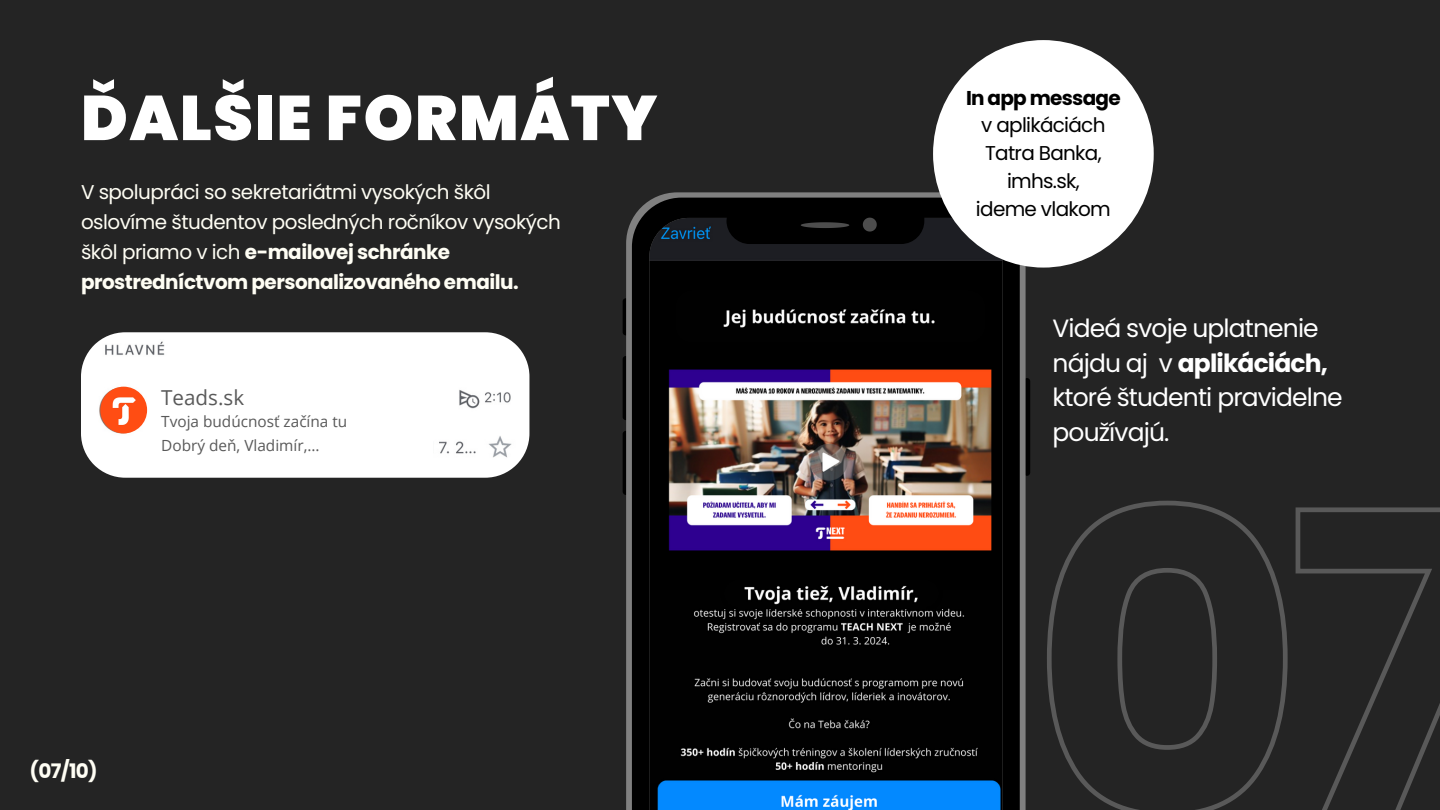
<style>
.page{position:relative;width:1440px;height:810px;background:#242424}
.page>*{position:absolute;margin:0;border:0;box-sizing:border-box;transform-origin:0 0}
.t1{font:900 63px "Poppins";letter-spacing:.025em;color:#fff}
.t2{font:25px/34.5px "Poppins";letter-spacing:-.035em;color:#fff}
.t3{font:20.6px "Open Sans";color:#595959}
.t4{font:20px/30px "Poppins";letter-spacing:-.025em;color:#fffef4}
.t5{font:20px/27.8px "Poppins";letter-spacing:-.035em;color:#000;text-align:center}
.t6{font:700 20px "Poppins";letter-spacing:-.035em;color:#000}
.t7{font:700 20px "Poppins";color:#fffef4}
.t8{font:15.4px/23.5px "Open Sans";color:#595959}
.s1{font-weight:700}
</style>
<div class="page">
<svg style="left:1047px;top:500px;width:393px;height:310px"></svg>
<div style="left:623px;top:298px;width:6px;height:37px;background:#000;border-radius:3px"></div>
<div style="left:623px;top:356px;width:6px;height:64px;background:#000;border-radius:3px"></div>
<div style="left:623px;top:431px;width:6px;height:64px;background:#000;border-radius:3px"></div>
<div style="left:1024px;top:378px;width:6px;height:98px;background:#000;border-radius:3px"></div>
<svg style="left:626px;top:192px;width:400px;height:618px;background:#777"></svg>
<svg style="left:632px;top:198px;width:388px;height:612px;background:#2d2a2f"></svg>
<svg style="left:863px;top:218px;width:14px;height:14px"></svg>
<svg style="left:801px;top:222px;width:48px;height:6px"></svg>
<div style="left:933px;top:40px;width:221px;height:228px;background:#fff;border-radius:50%"></div>
<img style="left:81px;top:332px;width:448px;height:145px">
<img style="left:100px;top:387px;width:47px;height:46px;border-radius:50%">
<div style="left:151px;top:376px;width:282px;height:91px;background:#fff"></div>
<h1 class="t1" style="left:81px;top:74px;width:578px">ĎALŠIE FORMÁTY</h1>
<p class="t4" style="left:81px;top:177px;width:482px">V spolupráci so sekretariátmi vysokých škôl oslovíme študentov posledných ročníkov vysokých škôl priamo v ich <span class="s1">e-mailovej schránke prostredníctvom personalizovaného emailu.</span></p>
<p class="t3" style="left:161px;top:383px;width:84px">Teads.sk</p>
<p class="t8" style="left:161px;top:410px;width:188px">Tvoja budúcnosť začína tu<br>Dobrý deň, Vladimír,...</p>
<p class="t7" style="left:30px;top:757px;width:70px">(07/10)</p>
<p class="t6" style="left:966px;top:84px;width:156px">In app message</p>
<p class="t5" style="left:976px;top:111px;width:136px">v aplikáciách<br>Tatra Banka, imhs.sk, ideme vlakom</p>
<p class="t2" style="left:1053px;top:311px;width:292px">Videá svoje uplatnenie nájdu aj v <span class="s1">aplikáciách, </span>ktoré študenti pravidelne používajú.</p>
</div>
